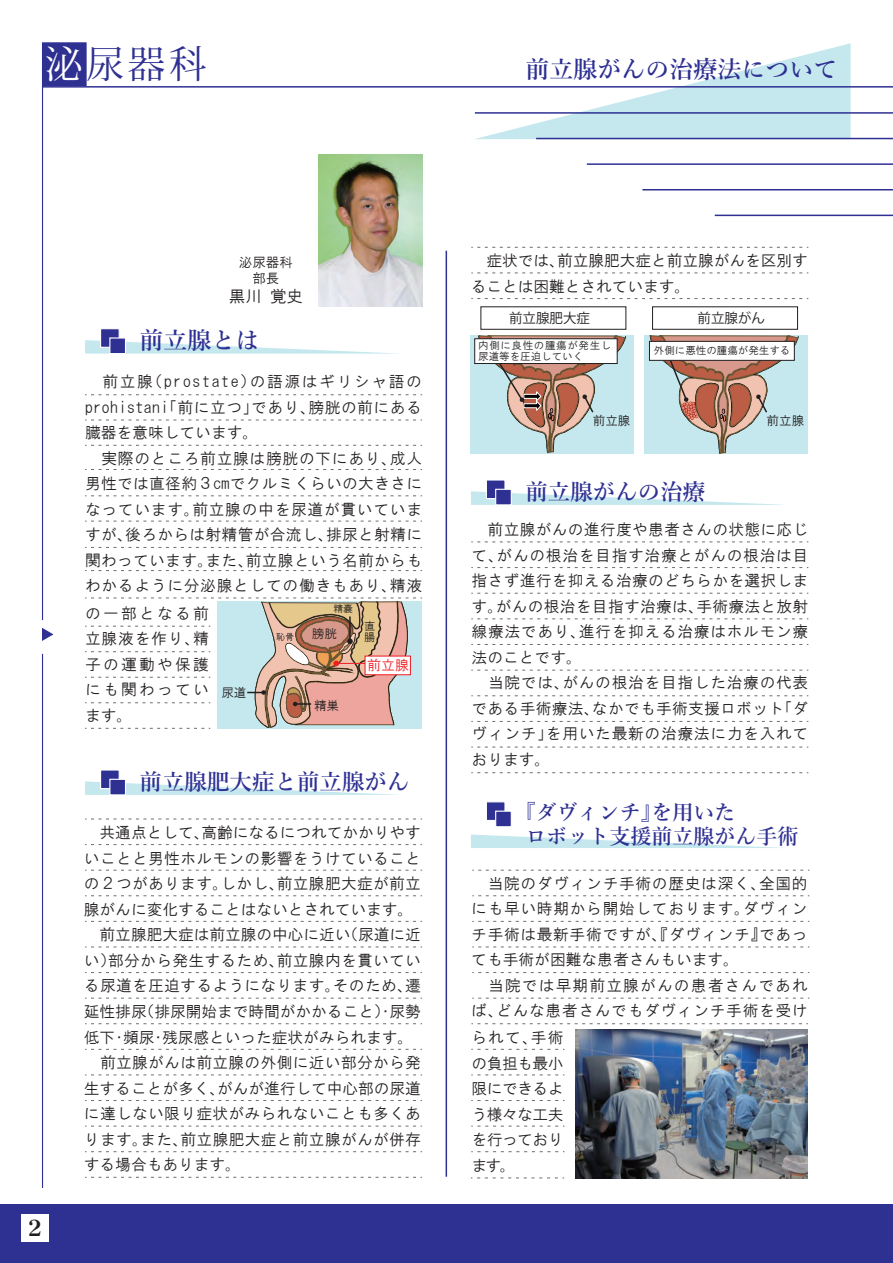
<style>
.page{position:relative;width:893px;height:1263px;background:#fff}
.page>*{position:absolute;margin:0;border:0;box-sizing:border-box;transform-origin:0 0}
.t1{font:37.95px "Koz Min Pr 6 N";color:#2e3092}
.t2{font:600 24px "Yu Mincho";color:#2e3092}
.t3{font:600 22.5px "Yu Mincho";color:#2e3092}
.t4{font:22.5px "HG Heisei Minchotai W9";color:#231f20}
.t5{font:600 21px "Yu Mincho";color:#2e3092}
.t6{font:16.5px "HG Gothic M";color:#231f20}
.t7{font:15.75px/25.5px "HG Gothic M";letter-spacing:.02em;color:#231f20}
.t8{font:15.75px/25.5px "HG Gothic M";letter-spacing:.045em;color:#231f20}
.t9{font:15.75px/25.5px "HG Gothic M";letter-spacing:-.005em;color:#231f20}
.t10{font:13.95px "HG Gothic M";color:#ee1d23}
.t11{font:13.5px "Koz Go Pro";color:#231f20}
.t12{font:13.5px/16.5px "HG Gothic M";color:#231f20;text-align:center}
.t13{font:12.6px "HG Gothic M";color:#231f20}
.t14{font:11.25px/11.2px "HG Gothic M";color:#231f20}
.t15{font:10.5px/11.2px "HG Gothic M";letter-spacing:.065em;color:#231f20}
.t16{font:10.5px "HG Gothic M";color:#231f20}
.t17{font:9.75px "HG Gothic M";color:#231f20}
.t18{font:9.15px "HG Gothic M";color:#231f20}
.s1{color:#fff}
</style>
<div class="page">
<svg style="left:85px;top:340px;width:313px;height:14px"></svg>
<div style="left:0;top:1205px;width:893px;height:58px;background:#2e3092"></div>
<div style="left:100px;top:328px;width:20px;height:20px;background:#2e3092;border:1px solid #fff"></div>
<div style="left:109px;top:337px;width:17px;height:17px;background:#2e3092;border:1px solid #fff"></div>
<svg style="left:85px;top:781px;width:313px;height:14px"></svg>
<div style="left:100px;top:769px;width:20px;height:20px;background:#2e3092;border:1px solid #fff"></div>
<div style="left:109px;top:779px;width:17px;height:16px;background:#2e3092;border:1px solid #fff"></div>
<svg style="left:471px;top:491px;width:313px;height:14px"></svg>
<div style="left:486px;top:479px;width:20px;height:20px;background:#2e3092;border:1px solid #fff"></div>
<div style="left:495px;top:489px;width:17px;height:16px;background:#2e3092;border:1px solid #fff"></div>
<svg style="left:471px;top:834px;width:312px;height:14px"></svg>
<div style="left:486px;top:801px;width:20px;height:20px;background:#2e3092;border:1px solid #fff"></div>
<div style="left:495px;top:810px;width:17px;height:17px;background:#2e3092;border:1px solid #fff"></div>
<div style="left:21px;top:1214px;width:27px;height:27px;background:#fff"></div>
<svg style="left:474px;top:43px;width:377px;height:96px"></svg>
<hr style="left:42px;top:86px;width:1px;height:534px;background:#2e3092">
<hr style="left:42px;top:654px;width:1px;height:534px;background:#2e3092">
<img style="left:319px;top:155px;width:103px;height:151px">
<img style="left:575px;top:1030px;width:233px;height:149px">
<div style="left:652px;top:306px;width:146px;height:24px;background:#fff;border:1px solid #231f20"></div>
<div style="left:480px;top:306px;width:146px;height:24px;background:#fff;border:1px solid #231f20"></div>
<hr style="left:446px;top:251px;width:1px;height:926px;background:#2e3092">
<div style="left:42px;top:42px;width:45px;height:44px;background:#2e3092;border:1px solid #2e3092"></div>
<svg style="left:85px;top:394px;width:337px;height:1px"></svg>
<svg style="left:85px;top:420px;width:337px;height:1px"></svg>
<svg style="left:85px;top:445px;width:337px;height:1px"></svg>
<svg style="left:85px;top:469px;width:337px;height:1px"></svg>
<svg style="left:85px;top:495px;width:337px;height:1px"></svg>
<svg style="left:85px;top:521px;width:337px;height:1px"></svg>
<svg style="left:85px;top:547px;width:337px;height:1px"></svg>
<svg style="left:85px;top:570px;width:337px;height:1px"></svg>
<svg style="left:471px;top:541px;width:337px;height:1px"></svg>
<svg style="left:471px;top:567px;width:337px;height:1px"></svg>
<svg style="left:471px;top:593px;width:337px;height:1px"></svg>
<svg style="left:471px;top:247px;width:337px;height:1px"></svg>
<svg style="left:471px;top:273px;width:337px;height:1px"></svg>
<svg style="left:471px;top:298px;width:337px;height:1px"></svg>
<svg style="left:471px;top:618px;width:337px;height:1px"></svg>
<svg style="left:471px;top:644px;width:337px;height:1px"></svg>
<svg style="left:471px;top:670px;width:337px;height:1px"></svg>
<svg style="left:471px;top:695px;width:337px;height:1px"></svg>
<svg style="left:471px;top:721px;width:337px;height:1px"></svg>
<svg style="left:471px;top:747px;width:337px;height:1px"></svg>
<svg style="left:471px;top:772px;width:337px;height:1px"></svg>
<svg style="left:42px;top:628px;width:12px;height:13px"></svg>
<svg style="left:85px;top:946px;width:337px;height:1px"></svg>
<svg style="left:85px;top:921px;width:337px;height:1px"></svg>
<svg style="left:85px;top:895px;width:337px;height:1px"></svg>
<svg style="left:85px;top:870px;width:337px;height:1px"></svg>
<svg style="left:85px;top:844px;width:337px;height:1px"></svg>
<svg style="left:85px;top:819px;width:337px;height:1px"></svg>
<svg style="left:85px;top:972px;width:337px;height:1px"></svg>
<svg style="left:85px;top:998px;width:337px;height:1px"></svg>
<svg style="left:85px;top:1023px;width:337px;height:1px"></svg>
<svg style="left:85px;top:1049px;width:337px;height:1px"></svg>
<svg style="left:85px;top:1074px;width:337px;height:1px"></svg>
<svg style="left:85px;top:1100px;width:337px;height:1px"></svg>
<svg style="left:85px;top:1126px;width:337px;height:1px"></svg>
<svg style="left:85px;top:1151px;width:337px;height:1px"></svg>
<svg style="left:472px;top:946px;width:337px;height:1px"></svg>
<svg style="left:472px;top:921px;width:337px;height:1px"></svg>
<svg style="left:472px;top:895px;width:337px;height:1px"></svg>
<svg style="left:472px;top:870px;width:337px;height:1px"></svg>
<svg style="left:472px;top:972px;width:337px;height:1px"></svg>
<svg style="left:472px;top:998px;width:337px;height:1px"></svg>
<svg style="left:471px;top:1023px;width:337px;height:1px"></svg>
<svg style="left:471px;top:1049px;width:93px;height:1px"></svg>
<svg style="left:471px;top:1074px;width:93px;height:1px"></svg>
<svg style="left:471px;top:1100px;width:93px;height:1px"></svg>
<svg style="left:471px;top:1126px;width:93px;height:1px"></svg>
<svg style="left:471px;top:1151px;width:93px;height:1px"></svg>
<svg style="left:85px;top:1177px;width:337px;height:1px"></svg>
<svg style="left:471px;top:1177px;width:93px;height:1px"></svg>
<hr style="left:475px;top:112px;width:418px;height:2px;background:#2e3092">
<hr style="left:536px;top:138px;width:357px;height:1px;background:#2e3092">
<hr style="left:587px;top:163px;width:306px;height:2px;background:#2e3092">
<hr style="left:642px;top:189px;width:251px;height:1px;background:#2e3092">
<hr style="left:715px;top:215px;width:178px;height:1px;background:#2e3092">
<hr style="left:43px;top:86px;width:850px;height:2px;background:#2e3092">
<div style="left:644px;top:335px;width:163px;height:119px;background:#c5e8ef"></div>
<div style="left:471px;top:335px;width:163px;height:119px;background:#c5e8ef"></div>
<svg style="left:85px;top:598px;width:337px;height:131px"></svg>
<svg style="left:478px;top:336px;width:148px;height:118px"></svg>
<div style="left:474px;top:338px;width:144px;height:26px;background:#fff;border:1px solid #231f20"></div>
<svg style="left:650px;top:336px;width:149px;height:118px"></svg>
<div style="left:649px;top:341px;width:146px;height:20px;background:#fff;border:1px solid #231f20"></div>
<h1 class="t1" style="left:45px;top:43px;width:163px"><span class="s1">泌</span>尿器科</h1>
<h2 class="t2" style="left:525px;top:56px;width:313px">前立腺がんの治療法について</h2>
<p class="t12" style="left:239px;top:254px;width:55px">泌尿器科部長</p>
<p class="t6" style="left:229px;top:288px;width:76px">黒川 覚史</p>
<h2 class="t2" style="left:140px;top:326px;width:122px">前立腺とは</h2>
<p class="t7" style="left:85px;top:368px;width:339px">　前立腺（prostate）の語源はギリシャ語のprohistani「前に立つ」であり、膀胱の前にある臓器を意味しています。<br>　実際のところ前立腺は膀胱の下にあり、成人男性では直径約３cmでクルミくらいの大きさになっています。前立腺の中を尿道が貫いていますが、後ろからは射精管が合流し、排尿と射精に関わっています。また、前立腺という名前からもわかるように分泌腺としての働きもあり、精液</p>
<p class="t7" style="left:85px;top:600px;width:125px;text-align:justify">の一部となる前立腺液を作り、精子の運動や保護にも関わっています。</p>
<p class="t13" style="left:221px;top:686px;width:27px">尿道</p>
<p class="t18" style="left:276px;top:632px;width:20px">恥骨</p>
<p class="t17" style="left:333px;top:604px;width:21px">精嚢</p>
<p class="t13" style="left:312px;top:628px;width:27px">膀胱</p>
<p class="t13" style="left:314px;top:699px;width:27px">精巣</p>
<p class="t14" style="left:364px;top:620px;width:12px">直腸</p>
<p class="t10" style="left:367px;top:658px;width:43px">前立腺</p>
<h3 class="t3" style="left:140px;top:769px;width:272px">前立腺肥大症と前立腺がん</h3>
<p class="t9" style="left:471px;top:248px;width:338px">　症状では、前立腺肥大症と前立腺がんを区別することは困難とされています。</p>
<p class="t11" style="left:509px;top:309px;width:82px">前立腺肥大症</p>
<p class="t11" style="left:698px;top:309px;width:69px">前立腺がん</p>
<p class="t15" style="left:478px;top:339px;width:135px">内側に良性の腫瘍が発生し尿道等を圧迫していく</p>
<p class="t16" style="left:654px;top:345px;width:138px">外側に悪性の腫瘍が発生する</p>
<p class="t13" style="left:593px;top:414px;width:39px">前立腺</p>
<p class="t13" style="left:766px;top:414px;width:39px">前立腺</p>
<h3 class="t3" style="left:525px;top:479px;width:181px">前立腺がんの治療</h3>
<p class="t7" style="left:472px;top:517px;width:338px">　前立腺がんの進行度や患者さんの状態に応じて、がんの根治を目指す治療とがんの根治は目指さず進行を抑える治療のどちらかを選択します。がんの根治を目指す治療は、手術療法と放射線療法であり、進行を抑える治療はホルモン療法のことです。<br>　当院では、がんの根治を目指した治療の代表である手術療法、なかでも手術支援ロボット「ダヴィンチ」を用いた最新の治療法に力を入れております。</p>
<h3 class="t5" style="left:515px;top:800px;width:222px">『ダヴィンチ』を用いた</h3>
<h3 class="t4" style="left:24px;top:1217px;width:24px">２</h3>
<p class="t9" style="left:84px;top:820px;width:338px">　共通点として、高齢になるにつれてかかりやす</p>
<h3 class="t5" style="left:525px;top:824px;width:275px">ロボット支援前立腺がん手術</h3>
<p class="t7" style="left:84px;top:845px;width:339px">いことと男性ホルモンの影響をうけていることの２つがあります。しかし、前立腺肥大症が前立腺がんに変化することはないとされています。　前立腺肥大症は前立腺の中心に近い（尿道に近い）部分から発生するため、前立腺内を貫いている尿道を圧迫するようになります。そのため、遷延性排尿（排尿開始まで時間がかかること）・尿勢低下・頻尿・残尿感といった症状がみられます。　前立腺がんは前立腺の外側に近い部分から発生することが多く、がんが進行して中心部の尿道に達しない限り症状がみられないことも多くあります。また、前立腺肥大症と前立腺がんが併存する場合もあります。</p>
<p class="t8" style="left:471px;top:870px;width:338px">　当院のダヴィンチ手術の歴史は深く、全国的にも早い時期から開始しております。ダヴィンチ手術は最新手術ですが、『ダヴィンチ』であっても手術が困難な患者さんもいます。<br>　当院では早期前立腺がんの患者さんであれば、どんな患者さんでもダヴィンチ手術を受け</p>
<p class="t7" style="left:471px;top:1025px;width:94px;text-align:justify">られて、手術の負担も最小限にできるよう様々な工夫を行っております。</p>
</div>
